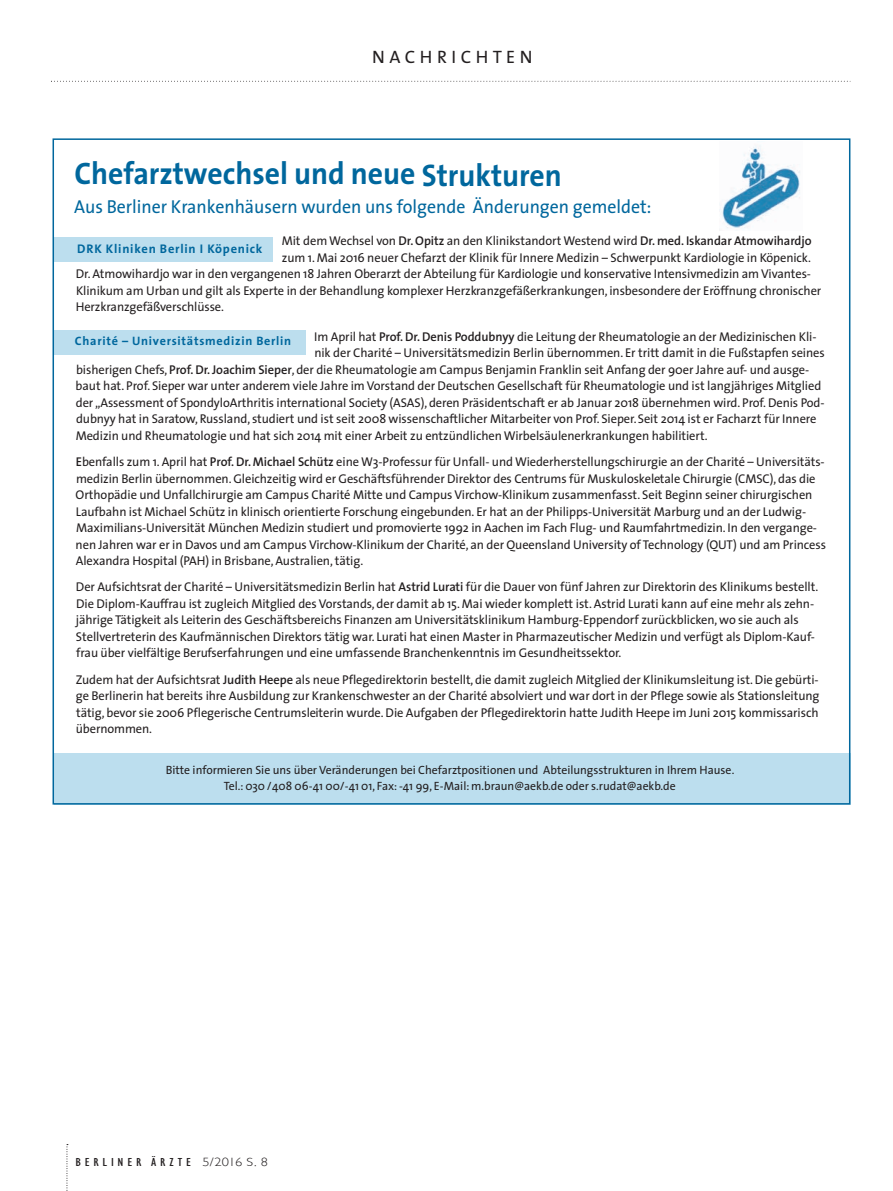
<style>
.page{position:relative;width:893px;height:1191px;background:#fff}
.page>*{position:absolute;margin:0;border:0;box-sizing:border-box;transform-origin:0 0}
.t1{font:700 31.35px "The Sans";color:#00679d;scale:.95 1}
.t2{font:18.75px "The Sans";color:#00679d;scale:.95 1}
.t3{font:18px "The Sans";letter-spacing:.245em;color:#231f20}
.t4{font:12.75px/16.5px "The Sans";letter-spacing:-.005em;color:#231f20}
.t5{font:700 12.6px "The Sans";letter-spacing:.06em;color:#00679d}
.t6{font:700 12.3px "The Sans";letter-spacing:.06em;color:#00679d}
.t7{font:12px/16.5px "The Sans";color:#231f20;text-align:center}
.t8{font:300 12px "Gill Sans";color:#231f20;scale:1.2 1}
.t9{font:condensed 12px "Gill Sans";letter-spacing:.26em;color:#231f20;scale:1.2 1}
.s1{font-weight:600}
</style>
<div class="page">
<svg style="left:67px;top:1144px;width:1px;height:47px"></svg>
<svg style="left:51px;top:81px;width:800px;height:1px"></svg>
<div style="left:54px;top:753px;width:796px;height:51px;background:#bcdeee"></div>
<img style="left:719px;top:145px;width:81px;height:84px">
<div style="left:54px;top:330px;width:251px;height:24px;background:#bcdeee"></div>
<div style="left:53px;top:237px;width:220px;height:24px;background:#bcdeee"></div>
<h3 class="t3" style="left:372px;top:42px;width:162px">NACHRICHTEN</h3>
<h1 class="t1" style="left:74px;top:147px;width:515px">Chefarztwechsel und neue Strukturen</h1>
<h2 class="t2" style="left:74px;top:191px;width:609px">Aus Berliner Krankenhäusern wurden uns folgende Änderungen gemeldet:</h2>
<p class="t4" style="left:282px;top:232px;width:531px">Mit dem Wechsel von <span class="s1">Dr. Opitz</span> an den Klinikstandort Westend wird <span class="s1">Dr. med. Iskandar Atmowihardjo</span></p>
<p class="t4" style="left:282px;top:249px;width:530px">zum 1. Mai 2016 neuer Chefarzt der Klinik für Innere Medizin – Schwerpunkt Kardiologie in Köpenick.</p>
<p class="t4" style="left:76px;top:265px;width:737px">Dr. Atmowihardjo war in den vergangenen 18 Jahren Oberarzt der Abteilung für Kardiologie und konservative Intensivmedizin am Vivantes-</p>
<p class="t4" style="left:76px;top:282px;width:747px">Klinikum am Urban und gilt als Experte in der Behandlung komplexer Herzkranzgefäßerkrankungen, insbesondere der Eröffnung chronischer</p>
<p class="t4" style="left:76px;top:298px;width:150px">Herzkranzgefäßverschlüsse.</p>
<p class="t4" style="left:314px;top:328px;width:504px">Im April hat <span class="s1">Prof. Dr. Denis Poddubnyy</span> die Leitung der Rheumatologie an der Medizinischen Kli-</p>
<p class="t4" style="left:314px;top:344px;width:512px">nik der Charité – Universitätsmedizin Berlin übernommen. Er tritt damit in die Fußstapfen seines</p>
<p class="t4" style="left:76px;top:361px;width:735px">bisherigen Chefs, <span class="s1">Prof. Dr. Joachim Sieper</span>, der die Rheumatologie am Campus Benjamin Franklin seit Anfang der 90er Jahre auf- und ausge-</p>
<p class="t4" style="left:76px;top:377px;width:747px">baut hat. Prof. Sieper war unter anderem viele Jahre im Vorstand der Deutschen Gesellschaft für Rheumatologie und ist langjähriges Mitglied</p>
<p class="t4" style="left:76px;top:394px;width:750px">der „Assessment of SpondyloArthritis international Society (ASAS), deren Präsidentschaft er ab Januar 2018 übernehmen wird. Prof. Denis Pod-</p>
<p class="t4" style="left:76px;top:410px;width:742px">dubnyy hat in Saratow, Russland, studiert und ist seit 2008 wissenschaftlicher Mitarbeiter von Prof. Sieper. Seit 2014 ist er Facharzt für Innere</p>
<p class="t4" style="left:76px;top:427px;width:634px">Medizin und Rheumatologie und hat sich 2014 mit einer Arbeit zu entzündlichen Wirbelsäulenerkrankungen habilitiert.</p>
<p class="t4" style="left:76px;top:453px;width:752px"><span class="s1">E</span>benfalls zum 1. April hat <span class="s1">Prof. Dr. Michael Schütz</span> eine W3-Professur für Unfall- und Wiederherstellungschirurgie an der Charité – Universitäts&shy;medizin Berlin übernommen. Gleichzeitig wird er Geschäftsführender Direktor des Centrums für Muskuloskeletale Chirurgie (CMSC), das die Orthopädie und Unfallchirurgie am Campus Charité Mitte und Campus Virchow-Klinikum zusammenfasst. Seit Beginn seiner chirurgischen Laufbahn ist Michael Schütz in klinisch orientierte Forschung eingebunden. Er hat an der Philipps-Universität Marburg und an der Ludwig-Maximilians-Universität München Medizin studiert und promovierte 1992 in Aachen im Fach Flug- und Raumfahrtmedizin. In den vergange&shy;nen Jahren war er in Davos und am Campus Virchow-Klinikum der Charité, an der Queensland University of Technology (QUT) und am Princess Alexandra Hospital (PAH) in Brisbane, Australien, tätig.</p>
<p class="t4" style="left:76px;top:578px;width:744px">Der Aufsichtsrat der Charité – Universitätsmedizin Berlin hat <span class="s1">Astrid Lurati</span> für die Dauer von fünf Jahren zur Direktorin des Klinikums bestellt.<br>Die Diplom-Kauffrau ist zugleich Mitglied des Vorstands, der damit ab 15. Mai wieder komplett ist. Astrid Lurati kann auf eine mehr als zehn&shy;jährige Tätigkeit als Leiterin des Geschäftsbereichs Finanzen am Universitätsklinikum Hamburg-Eppendorf zurückblicken, wo sie auch als Stellvertreterin des Kaufmännischen Direktors tätig war. Lurati hat einen Master in Pharmazeutischer Medizin und verfügt als Diplom-Kauf&shy;frau über vielfältige Berufserfahrungen und eine umfassende Branchenkenntnis im Gesundheitssektor.</p>
<p class="t4" style="left:76px;top:670px;width:745px;text-align:justify">Zudem hat der Aufsichtsrat <span class="s1">Judith Heepe</span> als neue Pflegedirektorin bestellt, die damit zugleich Mitglied der Klinikumsleitung ist. Die gebürti&shy;ge Berlinerin hat bereits ihre Ausbildung zur Krankenschwester an der Charité absolviert und war dort in der Pflege sowie als Stationsleitung tätig, bevor sie 2006 Pflegerische Centrumsleiterin wurde. Die Aufgaben der Pflegedirektorin hatte Judith Heepe im Juni 2015 kommissarisch übernommen.</p>
<p class="t5" style="left:77px;top:238px;width:187px">DRK Kliniken Berlin I Köpenick</p>
<p class="t6" style="left:75px;top:331px;width:218px">Charité – Universitätsmedizin Berlin</p>
<p class="t7" style="left:166px;top:761px;width:570px">Bitte informieren Sie uns über Veränderungen bei Chefarztpositionen und Abteilungsstrukturen in Ihrem Hause.<br>Tel.: 030/408 06-41 00/-41 01, Fax: -41 99, E-Mail: m.braun@aekb.de oder s.rudat@aekb.de</p>
<p class="t8" style="left:151px;top:1157px;width:79px"><sup>Ä</sup> <sup>R</sup> <sup>Z</sup> <sup>T</sup> <sup>E</sup>5/2016 S. 8</p>
<p class="t8" style="left:203px;top:1155px;width:56px">5/2016 S. 8</p>
<p class="t9" style="left:76px;top:1157px;width:86px">BERLINER ÄRZTE</p>
<p class="t9" style="left:75px;top:1155px;width:56px">BERLINER</p>
</div>
